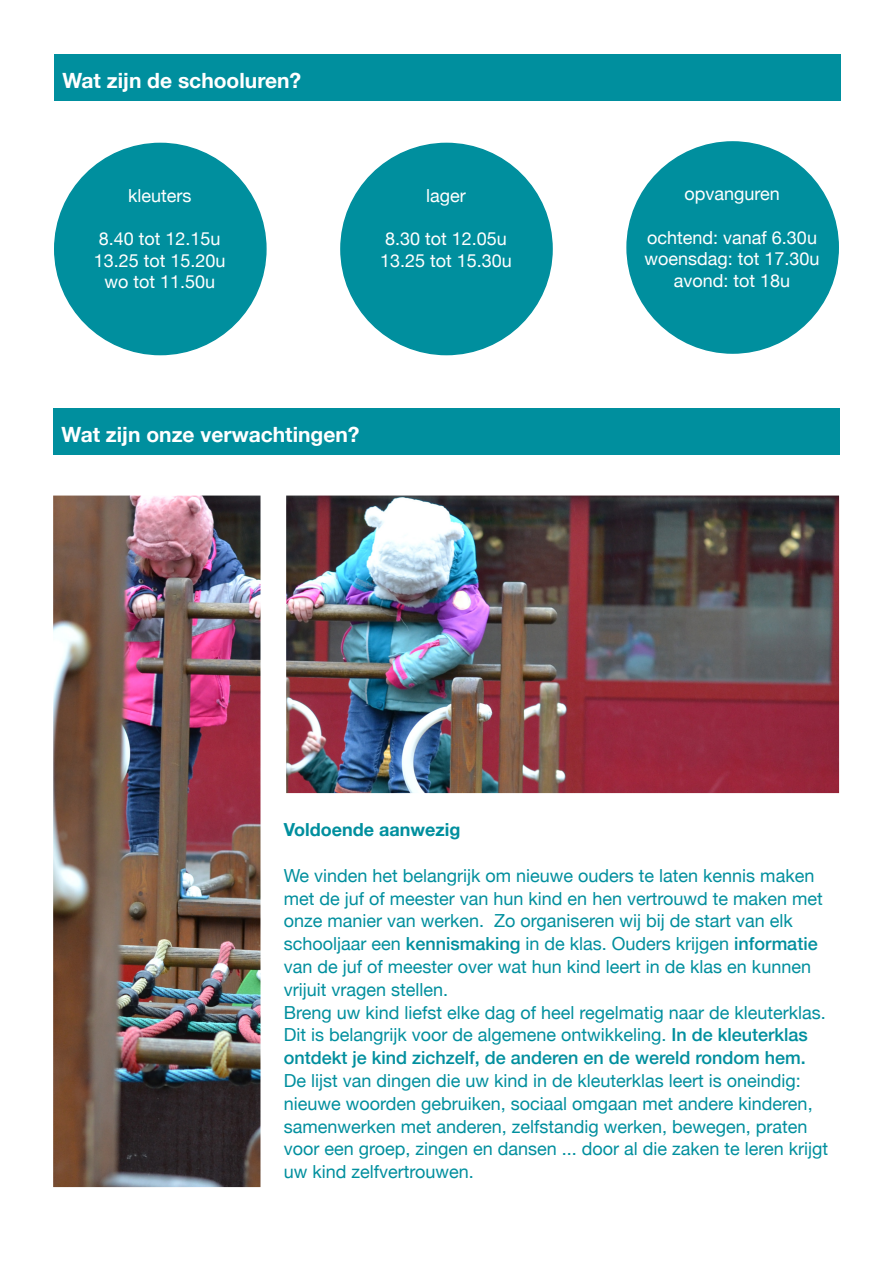
<style>
.page{position:relative;width:893px;height:1263px;background:#fff}
.page>*{position:absolute;margin:0;border:0;box-sizing:border-box;transform-origin:0 0}
.t1{font:700 21px "Helvetica Neue";color:#fff}
.t2{font:18px/22.8px "Helvetica Neue";color:#008f9e}
.t3{font:18px "Helvetica Neue";color:#fff}
.t4{font:700 18px "Helvetica Neue";color:#008f9e}
.s1{font-weight:500}
</style>
<div class="page">
<div style="left:55px;top:143px;width:211px;height:212px;background:#008f9e;border-radius:50%"></div>
<div style="left:341px;top:143px;width:211px;height:212px;background:#008f9e;border-radius:50%"></div>
<div style="left:627px;top:142px;width:211px;height:211px;background:#008f9e;border-radius:50%"></div>
<div style="left:54px;top:54px;width:787px;height:47px;background:#008f9e"></div>
<div style="left:53px;top:409px;width:787px;height:46px;background:#008f9e"></div>
<img style="left:53px;top:495px;width:786px;height:692px">
<p class="t1" style="left:63px;top:64px;width:240px">Wat zijn de schooluren?</p>
<p class="t3" style="left:128px;top:183px;width:65px">kleuters</p>
<p class="t3" style="left:99px;top:226px;width:123px">8.40 tot 12.15u</p>
<p class="t3" style="left:94px;top:247px;width:133px">13.25 tot 15.20u</p>
<p class="t3" style="left:104px;top:269px;width:112px">wo tot 11.50u</p>
<p class="t3" style="left:426px;top:183px;width:41px">lager</p>
<p class="t3" style="left:385px;top:226px;width:123px">8.30 tot 12.05u</p>
<p class="t3" style="left:380px;top:247px;width:133px">13.25 tot 15.30u</p>
<p class="t1" style="left:62px;top:418px;width:299px">Wat zijn onze verwachtingen?</p>
<p class="t3" style="left:684px;top:181px;width:97px">opvanguren</p>
<p class="t3" style="left:647px;top:224px;width:171px">ochtend: vanaf 6.30u</p>
<p class="t3" style="left:645px;top:246px;width:177px">woensdag: tot 17.30u</p>
<p class="t3" style="left:674px;top:267px;width:118px">avond: tot 18u</p>
<p class="t4" style="left:284px;top:816px;width:178px">Voldoende aanwezig</p>
<p class="t2" style="left:284px;top:865px;width:540px">We vinden het belangrijk om nieuwe ouders te laten kennis maken met de juf of meester van hun kind en hen vertrouwd te maken met onze manier van werken. Zo organiseren wij bij de start van elk schooljaar een <span class="s1">kennismaking</span> in de klas. Ouders krijgen <span class="s1">informatie </span>van de juf of meester over wat hun kind leert in de klas en kunnen vrijuit vragen stellen.</p>
<p class="t2" style="left:284px;top:1002px;width:546px">Breng uw kind liefst elke dag of heel regelmatig naar de kleuterklas.<br>Dit is belangrijk voor de algemene ontwikkeling. <span class="s1">In de kleuterklas ontdekt je kind zichzelf, de anderen en de wereld rondom hem.<br></span>De lijst van dingen die uw kind in de kleuterklas leert is oneindig: nieuwe woorden gebruiken, sociaal omgaan met andere kinderen, samenwerken met anderen, zelfstandig werken, bewegen, praten voor een groep, zingen en dansen ... door al die zaken te leren krijgt uw kind zelfvertrouwen.</p>
</div>
